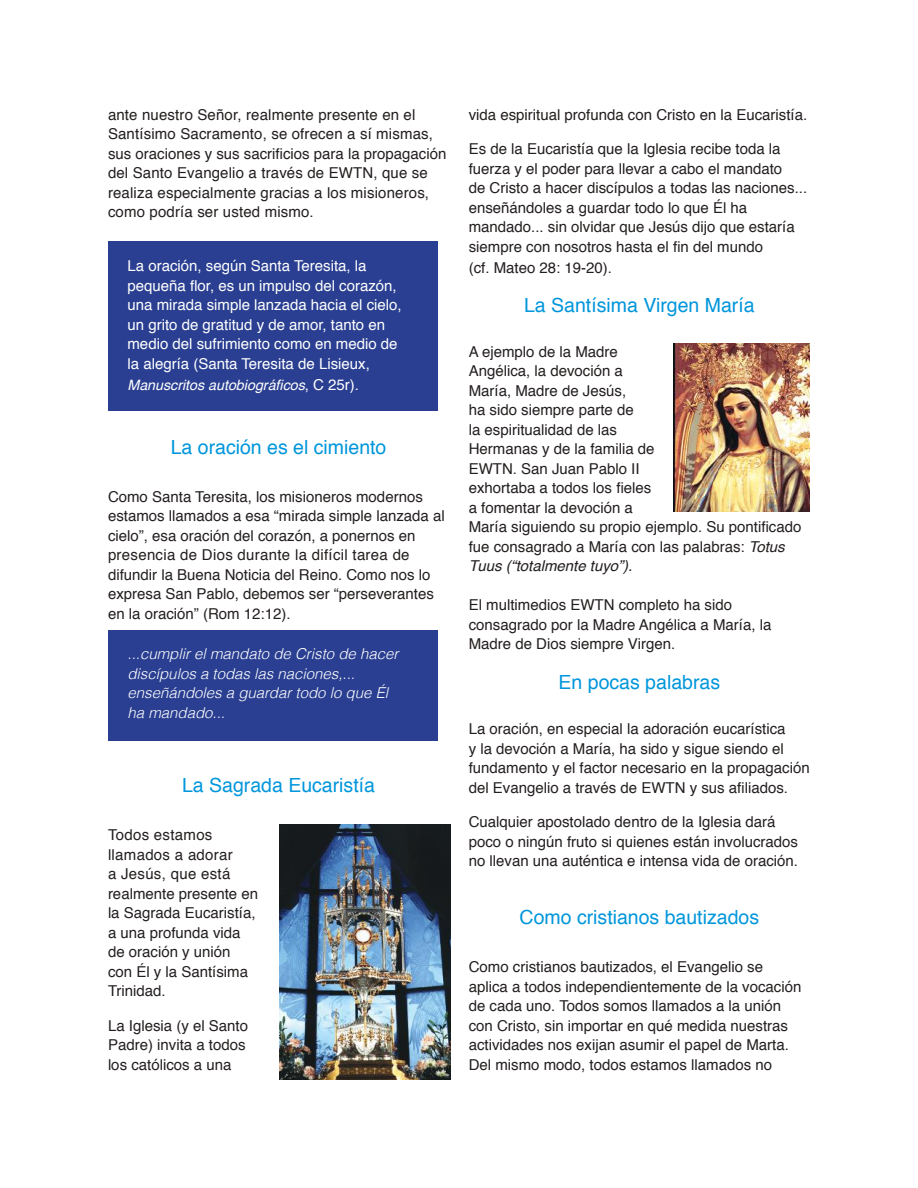
<style>
.page{position:relative;width:918px;height:1188px;background:#fff}
.page>*{position:absolute;margin:0;border:0;box-sizing:border-box;transform-origin:0 0}
.t1{font:19.5px "Helvetica";color:#0096db}
.t2{font:15px/19.5px "Helvetica";color:#241f1f}
.t3{font:15px/19.5px "Helvetica";color:#fff}
.t4{font:italic 300 15px/19.5px "Helvetica";color:#fff}
.t5{font:italic 14.25px "Helvetica";color:#fff}
.s1{font-style:normal;font-size:15px}
.s2{font-style:italic}
</style>
<div class="page">
<div style="left:108px;top:630px;width:329px;height:111px;background:#2a3f91"></div>
<div style="left:108px;top:241px;width:329px;height:169px;background:#2a3f91"></div>
<img style="left:279px;top:824px;width:171px;height:256px">
<img style="left:673px;top:344px;width:137px;height:167px">
<p class="t2" style="left:108px;top:105px;width:340px">ante nuestro Señor, realmente presente en el Santísimo Sacramento, se ofrecen a sí mismas, sus oraciones y sus sacrificios para la propagación del Santo Evangelio a través de EWTN, que se realiza especialmente gracias a los misioneros, como podría ser usted mismo.</p>
<p class="t3" style="left:128px;top:257px;width:276px">La oración, según Santa Teresita, la pequeña flor, es un impulso del corazón, una mirada simple lanzada hacia el cielo, un grito de gratitud y de amor, tanto en medio del sufrimiento como en medio de la alegría (Santa Teresita de Lisieux,</p>
<p class="t5" style="left:128px;top:374px;width:233px">Manuscritos autobiográficos<span class="s1">, C 25r).</span></p>
<h1 class="t1" style="left:171px;top:434px;width:217px">La oración es el cimiento</h1>
<p class="t2" style="left:108px;top:488px;width:338px">Como Santa Teresita, los misioneros modernos estamos llamados a esa “mirada simple lanzada al cielo”, esa oración del corazón, a ponernos en presencia de Dios durante la difícil tarea de difundir la Buena Noticia del Reino. Como nos lo expresa San Pablo, debemos ser “perseverantes en la oración” (Rom 12:12).</p>
<p class="t4" style="left:128px;top:644px;width:272px">...cumplir el mandato de Cristo de hacer discípulos a todas las naciones,... enseñándoles a guardar todo lo que Él ha mandado...</p>
<h1 class="t1" style="left:182px;top:772px;width:194px">La Sagrada Eucaristía</h1>
<p class="t2" style="left:108px;top:826px;width:152px">Todos estamos llamados a adorar<br>a Jesús, que está realmente presente en la Sagrada Eucaristía, a una profunda vida de oración y unión con Él y la Santísima<br>Trinidad.</p>
<p class="t2" style="left:108px;top:1017px;width:142px">La Iglesia (y el Santo<br>Padre) invita a todos los católicos a una</p>
<p class="t2" style="left:469px;top:105px;width:340px">vida espiritual profunda con Cristo en la Eucaristía.</p>
<p class="t2" style="left:469px;top:140px;width:340px">Es de la Eucaristía que la Iglesia recibe toda la fuerza y el poder para llevar a cabo el mandato<br>de Cristo a hacer discípulos a todas las naciones... enseñándoles a guardar todo lo que Él ha mandado... sin olvidar que Jesús dijo que estaría siempre con nosotros hasta el fin del mundo</p>
<p class="t2" style="left:469px;top:259px;width:145px">(cf. Mateo 28: 19-20).</p>
<h1 class="t1" style="left:524px;top:292px;width:232px">La Santísima Virgen María</h1>
<p class="t2" style="left:469px;top:342px;width:334px">A ejemplo de la Madre<br>Angélica, la devoción a<br>María, Madre de Jesús,<br>ha sido siempre parte de<br>la espiritualidad de las<br>Hermanas y de la familia de<br>EWTN. San Juan Pablo II<br>exhortaba a todos los fieles<br>a fomentar la devoción a<br>María siguiendo su propio ejemplo. Su pontificado fue consagrado a María con las palabras: <span class="s2">Totus<br>Tuus (“totalmente tuyo”).</span></p>
<p class="t2" style="left:469px;top:596px;width:304px">El multimedios EWTN completo ha sido consagrado por la Madre Angélica a María, la<br>Madre de Dios siempre Virgen.</p>
<h1 class="t1" style="left:559px;top:669px;width:163px">En pocas palabras</h1>
<p class="t2" style="left:469px;top:720px;width:343px">La oración, en especial la adoración eucarística<br>y la devoción a María, ha sido y sigue siendo el fundamento y el factor necesario en la propagación del Evangelio a través de EWTN y sus afiliados.</p>
<p class="t2" style="left:469px;top:813px;width:331px">Cualquier apostolado dentro de la Iglesia dará poco o ningún fruto si quienes están involucrados no llevan una auténtica e intensa vida de oración.</p>
<h1 class="t1" style="left:520px;top:904px;width:241px">Como cristianos bautizados</h1>
<p class="t2" style="left:469px;top:958px;width:334px">Como cristianos bautizados, el Evangelio se aplica a todos independientemente de la vocación de cada uno. Todos somos llamados a la unión con Cristo, sin importar en qué medida nuestras actividades nos exijan asumir el papel de Marta.<br>Del mismo modo, todos estamos llamados no</p>
</div>
